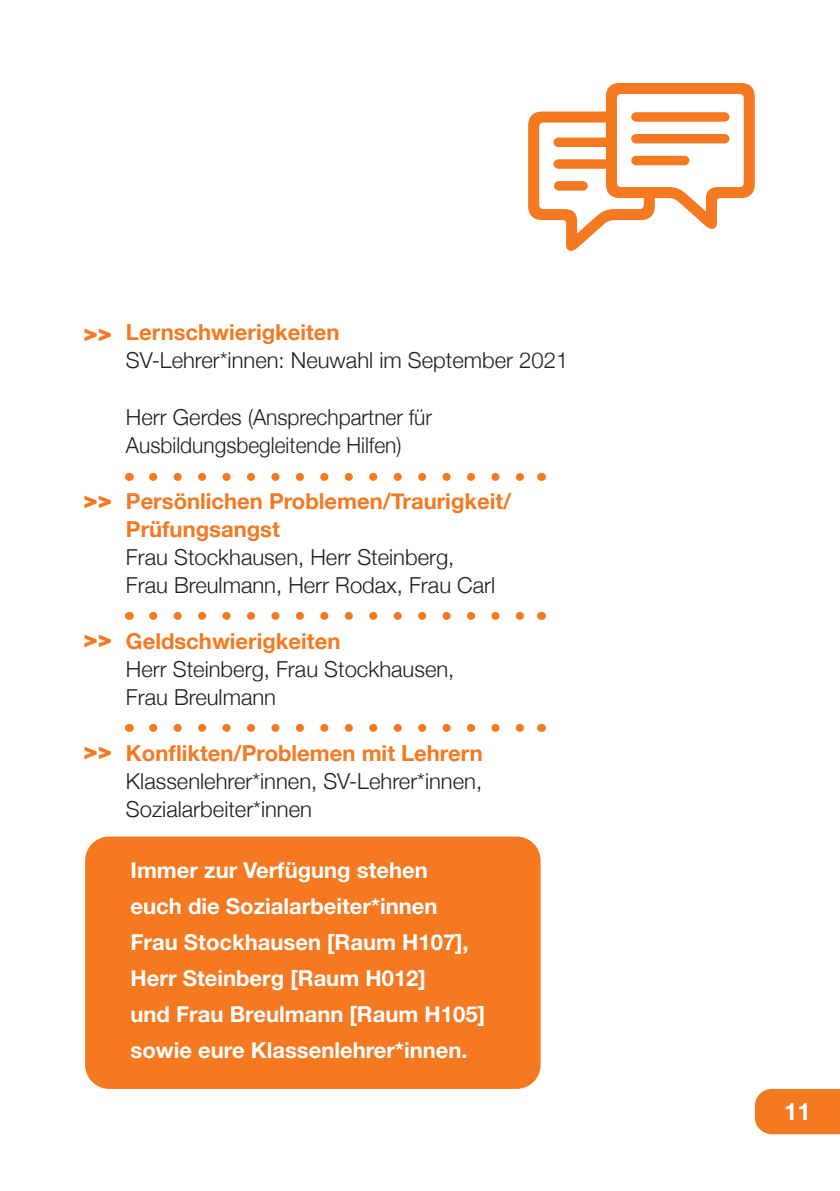
<style>
.page{position:relative;width:840px;height:1191px;background:#fff}
.page>*{position:absolute;margin:0;border:0;box-sizing:border-box;transform-origin:0 0}
.t1{font:900 24px "Helvetica Neue LT Std";color:#f47921}
.t2{font:700 24px "Helvetica Neue LT Std";color:#fff}
.t3{font:300 22px/28px "Helvetica Neue";color:#231f20}
.t4{font:700 22px/36px "Helvetica Neue LT Std";color:#fff}
.t5{font:700 22px/28px "Helvetica Neue";color:#f47921}
</style>
<div class="page">
<div style="left:754px;top:1089px;width:85px;height:45px;background:#f47921"></div>
<div style="left:85px;top:836px;width:455px;height:253px;background:#f47921;border-radius:24px"></div>
<svg style="left:153px;top:473px;width:371px;height:8px"></svg>
<svg style="left:153px;top:612px;width:371px;height:8px"></svg>
<svg style="left:153px;top:724px;width:371px;height:8px"></svg>
<p class="t1" style="left:83px;top:318px;width:30px">&gt;&gt;</p>
<p class="t1" style="left:83px;top:485px;width:30px">&gt;&gt;</p>
<p class="t1" style="left:83px;top:624px;width:30px">&gt;&gt;</p>
<p class="t1" style="left:83px;top:736px;width:30px">&gt;&gt;</p>
<p class="t5" style="left:126px;top:319px;width:215px">Lernschwierigkeiten</p>
<p class="t3" style="left:126px;top:345px;width:443px">SV-Lehrer*innen: Neuwahl im September 2021</p>
<p class="t3" style="left:126px;top:401px;width:307px">Herr Gerdes (Ansprechpartner für<br>Ausbildungsbegleitende Hilfen)</p>
<p class="t5" style="left:126px;top:487px;width:386px">Persönlichen Problemen/Traurigkeit/<br>Prüfungsangst</p>
<p class="t3" style="left:126px;top:541px;width:370px">Frau Stockhausen, Herr Steinberg,<br>Frau Breulmann, Herr Rodax, Frau Carl</p>
<p class="t5" style="left:126px;top:627px;width:216px">Geldschwierigkeiten</p>
<p class="t3" style="left:126px;top:653px;width:330px">Herr Steinberg, Frau Stockhausen,<br>Frau Breulmann</p>
<p class="t5" style="left:126px;top:739px;width:358px">Konflikten/Problemen mit Lehrern</p>
<p class="t3" style="left:126px;top:765px;width:357px">Klassenlehrer*innen, SV-Lehrer*innen,<br>Sozialarbeiter*innen</p>
<p class="t4" style="left:130px;top:851px;width:356px">Immer zur Verfügung stehen<br>euch die Sozialarbeiter*innen<br>Frau Stockhausen [Raum H107],<br>Herr Steinberg [Raum H012]<br>und Frau Breulmann [Raum H105] sowie eure Klassenlehrer*innen.</p>
<p class="t2" style="left:783px;top:1096px;width:28px">11</p>
</div>
